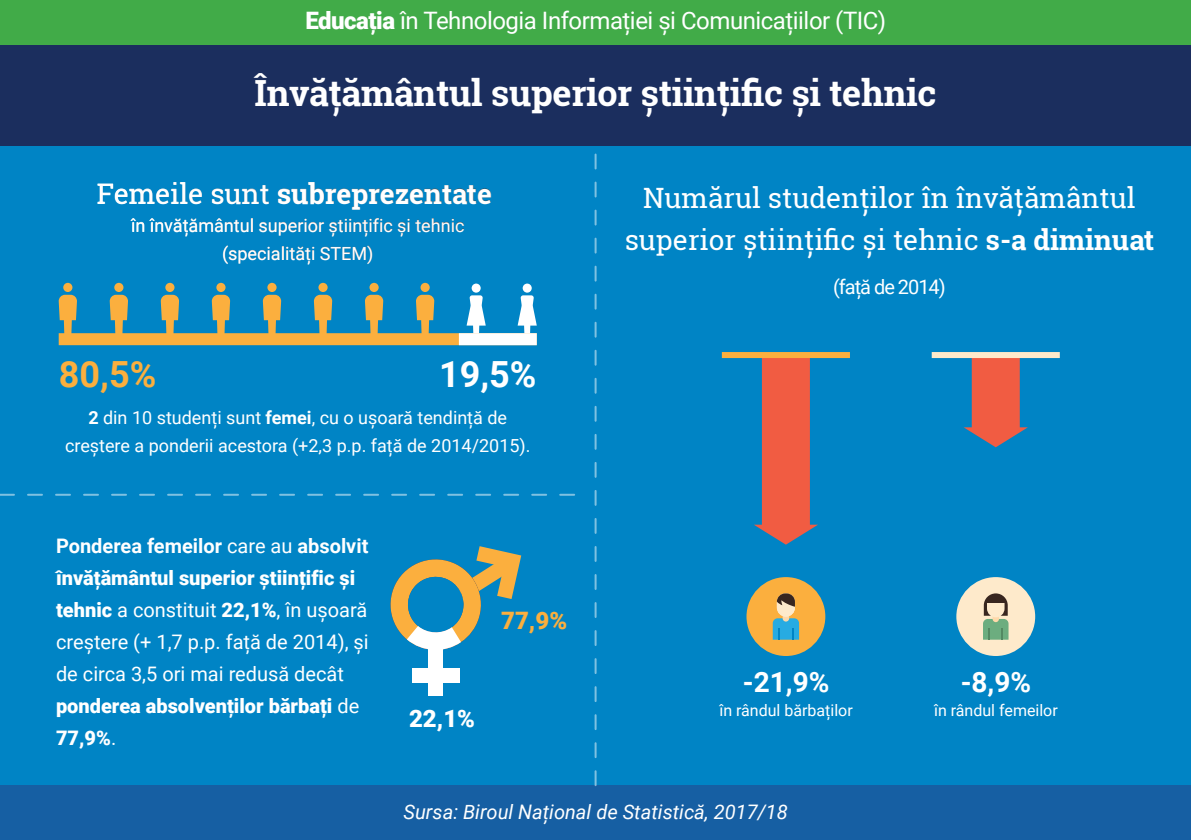
<style>
.page{position:relative;width:1191px;height:840px;background:#fff}
.page>*{position:absolute;margin:0;border:0;box-sizing:border-box;transform-origin:0 0}
.t1{font:700 36px "Roboto Slab";letter-spacing:-.01em;color:#fff}
.t2{font:700 36px "Roboto";color:#fbaf3e}
.t3{font:700 36px "Roboto";color:#fff}
.t4{font:28px/42.4px "Roboto Slab";color:#fff;text-align:center}
.t5{font:700 28px "Roboto Slab";color:#fff}
.t6{font:700 28px "Roboto";color:#fff}
.t7{font:24px "Roboto";letter-spacing:-.02em;color:#fff}
.t8{font:900 24px "Roboto";color:#fff}
.t9{font:900 24px "Roboto";color:#fbaf3e}
.t10{font:20px/32px "Roboto";color:#fff}
.t11{font:italic 20px "Roboto";color:#fff}
.t12{font:20px "Roboto";letter-spacing:-.05em;color:#fff}
.t13{font:18px/28px "Roboto";color:#fff;text-align:center}
.t14{font:16px "Roboto";color:#fff}
.s1{font-weight:900}
.s2{font-weight:400}
.s3{font-weight:700}
</style>
<div class="page">
<div style="left:0;top:146px;width:1191px;height:693px;background:#0084c5"></div>
<div style="left:0;top:784px;width:1191px;height:55px;background:#165fa3"></div>
<div style="left:0;top:0;width:1191px;height:146px;background:#1b2e5e"></div>
<svg style="left:98px;top:182px;width:104px;height:22px"></svg>
<svg style="left:212px;top:185px;width:57px;height:19px"></svg>
<svg style="left:278px;top:182px;width:213px;height:27px"></svg>
<svg style="left:131px;top:218px;width:122px;height:18px"></svg>
<svg style="left:259px;top:218px;width:133px;height:18px"></svg>
<svg style="left:398px;top:218px;width:66px;height:18px"></svg>
<svg style="left:223px;top:245px;width:91px;height:19px"></svg>
<svg style="left:320px;top:245px;width:52px;height:18px"></svg>
<svg style="left:212px;top:294px;width:18px;height:39px"></svg>
<div style="left:216px;top:283px;width:9px;height:9px;background:#fbaf3e;border-radius:50%"></div>
<svg style="left:263px;top:294px;width:18px;height:39px"></svg>
<div style="left:267px;top:283px;width:9px;height:9px;background:#fbaf3e;border-radius:50%"></div>
<svg style="left:314px;top:294px;width:18px;height:39px"></svg>
<div style="left:318px;top:283px;width:10px;height:9px;background:#fbaf3e;border-radius:50%"></div>
<svg style="left:365px;top:294px;width:18px;height:39px"></svg>
<div style="left:369px;top:283px;width:10px;height:9px;background:#fbaf3e;border-radius:50%"></div>
<svg style="left:416px;top:294px;width:18px;height:39px"></svg>
<div style="left:420px;top:283px;width:10px;height:9px;background:#fbaf3e;border-radius:50%"></div>
<svg style="left:161px;top:294px;width:18px;height:39px"></svg>
<div style="left:165px;top:283px;width:9px;height:9px;background:#fbaf3e;border-radius:50%"></div>
<svg style="left:110px;top:294px;width:18px;height:39px"></svg>
<div style="left:114px;top:283px;width:9px;height:9px;background:#fbaf3e;border-radius:50%"></div>
<svg style="left:58px;top:294px;width:19px;height:45px"></svg>
<div style="left:63px;top:283px;width:9px;height:9px;background:#fbaf3e;border-radius:50%"></div>
<svg style="left:522px;top:283px;width:10px;height:9px"></svg>
<svg style="left:517px;top:295px;width:20px;height:38px"></svg>
<div style="left:471px;top:283px;width:10px;height:9px;background:#fff;border-radius:50%"></div>
<svg style="left:466px;top:295px;width:20px;height:38px"></svg>
<svg style="left:0;top:493px;width:575px;height:2px"></svg>
<svg style="left:594px;top:153px;width:2px;height:631px"></svg>
<div style="left:59px;top:333px;width:478px;height:12px;background:#fbaf3e"></div>
<div style="left:459px;top:333px;width:78px;height:12px;background:#fff"></div>
<div style="left:428px;top:639px;width:15px;height:56px;background:#fff"></div>
<div style="left:412px;top:667px;width:47px;height:15px;background:#fff"></div>
<svg style="left:390px;top:546px;width:131px;height:104px"></svg>
<div style="left:0;top:0;width:1191px;height:44px;background:#41ab48"></div>
<div style="left:746px;top:576px;width:79px;height:79px;background:#fbaf3e;border-radius:50%"></div>
<svg style="left:772px;top:593px;width:27px;height:46px"></svg>
<div style="left:956px;top:576px;width:79px;height:79px;background:#feeacb;border-radius:50%"></div>
<svg style="left:983px;top:593px;width:25px;height:46px"></svg>
<svg style="left:754px;top:358px;width:64px;height:186px"></svg>
<svg style="left:963px;top:358px;width:65px;height:89px"></svg>
<div style="left:931px;top:352px;width:128px;height:6px;background:#feeacb"></div>
<div style="left:722px;top:352px;width:128px;height:6px;background:#fbaf3e"></div>
<p class="t7" style="left:305px;top:4px;width:582px"><span class="s1">Educația</span> în Tehnologia Informației și Comunicațiilor (TIC)</p>
<h1 class="t1" style="left:254px;top:68px;width:683px">Învățământul superior științific și tehnic</h1>
<h2 class="t5" style="left:97px;top:174px;width:397px"><span class="s2">Femeile sunt</span> subreprezentate</h2>
<p class="t13" style="left:131px;top:210px;width:335px">în învățământul superior științific și tehnic (specialități STEM)</p>
<h1 class="t2" style="left:59px;top:348px;width:99px">80,5%</h1>
<h1 class="t3" style="left:439px;top:348px;width:99px">19,5%</h1>
<p class="t13" style="left:65px;top:403px;width:467px"><span class="s3">2</span> din 10 studenți sunt <span class="s3">femei</span>, cu o ușoară tendință de creștere a ponderii acestora (+2,3 p.p. față de 2014/2015).</p>
<p class="t10" style="left:56px;top:528px;width:314px"><span class="s3">Ponderea femeilor</span> care au <span class="s3">absolvit </span><span class="s1">învățământul superior științific și tehnic</span> a constituit <span class="s1">22,1%</span>, în ușoară creștere (+ 1,7 p.p. față de 2014), și de circa 3,5 ori mai redusă decât <span class="s1">ponderea absolvenților bărbați</span> de<br><span class="s1">77,9%</span>.</p>
<p class="t9" style="left:501px;top:603px;width:67px">77,9%</p>
<p class="t8" style="left:409px;top:701px;width:67px">22,1%</p>
<h2 class="t4" style="left:624px;top:176px;width:531px">Numărul studenților în învățământul superior științific și tehnic <span class="s3">s-a diminuat</span></h2>
<p class="t12" style="left:833px;top:273px;width:114px">(față de 2014)</p>
<h2 class="t6" style="left:743px;top:662px;width:88px">-21,9%</h2>
<p class="t14" style="left:719px;top:699px;width:135px">în rândul bărbaților</p>
<h2 class="t6" style="left:960px;top:662px;width:72px">-8,9%</h2>
<p class="t14" style="left:934px;top:699px;width:125px">în rândul femeilor</p>
<p class="t11" style="left:403px;top:797px;width:386px">Sursa: Biroul Național de Statistică, 2017/18</p>
</div>
